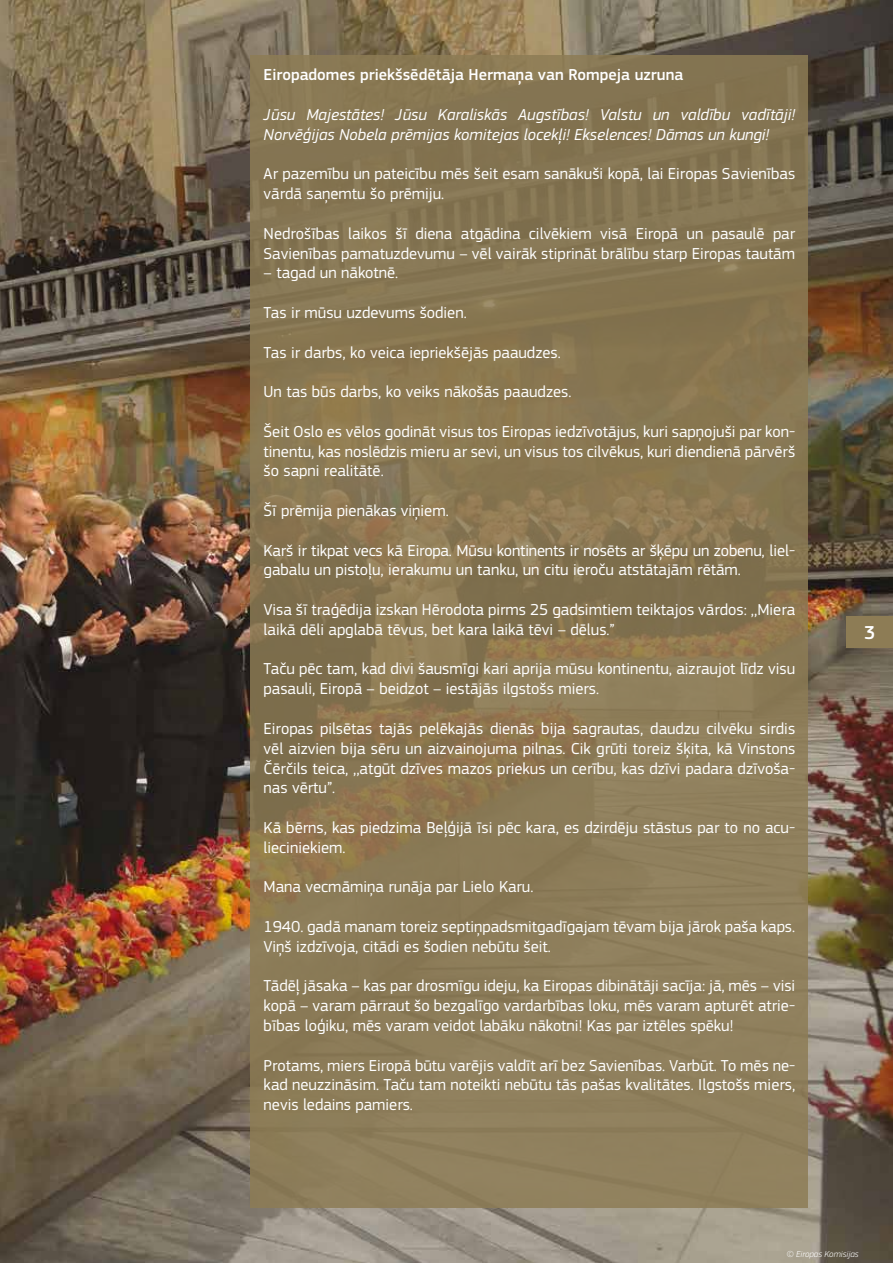
<style>
.page{position:relative;width:893px;height:1263px;background:#fff}
.page>*{position:absolute;margin:0;border:0;box-sizing:border-box;transform-origin:0 0}
.t1{font:500 19.5px "EC Square Sans Pro";color:#fff}
.t2{font:16.5px/19.8px "EC Square Sans Pro";color:#fff}
.t3{font:italic 16.5px/19.8px "EC Square Sans Pro";color:#fff}
.t4{font:500 16.5px "EC Square Sans Pro";color:#fff}
.t5{font:italic 300 9px "EC Square Sans Pro";color:#fff}
</style>
<div class="page">
<img style="left:0;top:0;width:893px;height:1263px">
<div style="left:251px;top:55px;width:557px;height:1152px;background:#8d7c55"></div>
<div style="left:846px;top:616px;width:47px;height:31px;background:#8d7c55"></div>
<p class="t4" style="left:264px;top:65px;width:421px">Eiropadomes priekšsēdētāja Hermaņa van Rompeja uzruna</p>
<p class="t3" style="left:264px;top:105px;width:533px">Jūsu Majestātes! Jūsu Karaliskās Augstības! Valstu un valdību vadītāji!<br>Norvēģijas Nobela prēmijas komitejas locekļi! Ekselences! Dāmas un kungi!</p>
<p class="t2" style="left:264px;top:164px;width:533px">Ar pazemību un pateicību mēs šeit esam sanākuši kopā, lai Eiropas Savienības vārdā saņemtu šo prēmiju.</p>
<p class="t2" style="left:264px;top:224px;width:533px">Nedrošības laikos šī diena atgādina cilvēkiem visā Eiropā un pasaulē par<br>Savienības pamatuzdevumu – vēl vairāk stiprināt brālību starp Eiropas tautām</p>
<p class="t2" style="left:264px;top:263px;width:136px">– tagad un nākotnē.</p>
<p class="t2" style="left:264px;top:303px;width:205px">Tas ir mūsu uzdevums šodien.</p>
<p class="t2" style="left:264px;top:342px;width:299px">Tas ir darbs, ko veica iepriekšējās paaudzes.</p>
<p class="t2" style="left:264px;top:382px;width:309px">Un tas būs darbs, ko veiks nākošās paaudzes.</p>
<p class="t2" style="left:264px;top:422px;width:533px;text-align:justify">Šeit Oslo es vēlos godināt visus tos Eiropas iedzīvotājus, kuri sapņojuši par kon&shy;tinentu, kas noslēdzis mieru ar sevi, un visus tos cilvēkus, kuri diendienā pārvērš šo sapni realitātē.</p>
<p class="t2" style="left:264px;top:501px;width:187px">Šī prēmija pienākas viņiem.</p>
<p class="t2" style="left:264px;top:540px;width:533px">Karš ir tikpat vecs kā Eiropa. Mūsu kontinents ir nosēts ar šķēpu un zobenu, liel&shy;gabalu un pistoļu, ierakumu un tanku, un citu ieroču atstātajām rētām.</p>
<p class="t2" style="left:264px;top:600px;width:533px">Visa šī traģēdija izskan Hērodota pirms 25 gadsimtiem teiktajos vārdos: ,,Miera laikā dēli apglabā tēvus, bet kara laikā tēvi – dēlus.”</p>
<p class="t2" style="left:264px;top:659px;width:533px">Taču pēc tam, kad divi šausmīgi kari aprija mūsu kontinentu, aizraujot līdz visu pasauli, Eiropā – beidzot – iestājās ilgstošs miers.</p>
<p class="t2" style="left:264px;top:719px;width:533px;text-align:justify">Eiropas pilsētas tajās pelēkajās dienās bija sagrautas, daudzu cilvēku sirdis vēl aizvien bija sēru un aizvainojuma pilnas. Cik grūti toreiz šķita, kā Vinstons Čērčils teica, ,,atgūt dzīves mazos priekus un cerību, kas dzīvi padara dzīvoša&shy;nas vērtu”.</p>
<p class="t2" style="left:264px;top:818px;width:533px">Kā bērns, kas piedzima Beļģijā īsi pēc kara, es dzirdēju stāstus par to no acu&shy;lieciniekiem.</p>
<p class="t2" style="left:264px;top:877px;width:271px">Mana vecmāmiņa runāja par Lielo Karu.</p>
<p class="t2" style="left:264px;top:917px;width:533px">1940. gadā manam toreiz septiņpadsmitgadīgajam tēvam bija jārok paša kaps.<br>Viņš izdzīvoja, citādi es šodien nebūtu šeit.</p>
<p class="t2" style="left:264px;top:976px;width:533px;text-align:justify">Tādēļ jāsaka – kas par drosmīgu ideju, ka Eiropas dibinātāji sacīja: jā, mēs – visi kopā – varam pārraut šo bezgalīgo vardarbības loku, mēs varam apturēt atrie&shy;bības loģiku, mēs varam veidot labāku nākotni! Kas par iztēles spēku!</p>
<p class="t2" style="left:264px;top:1055px;width:533px;text-align:justify">Protams, miers Eiropā būtu varējis valdīt arī bez Savienības. Varbūt. To mēs ne&shy;kad neuzzināsim. Taču tam noteikti nebūtu tās pašas kvalitātes. I lgstošs miers, nevis ledains pamiers.</p>
<p class="t1" style="left:864px;top:621px;width:13px">3</p>
<p class="t5" style="left:787px;top:1249px;width:74px">© Eiropas Komisijas</p>
</div>
